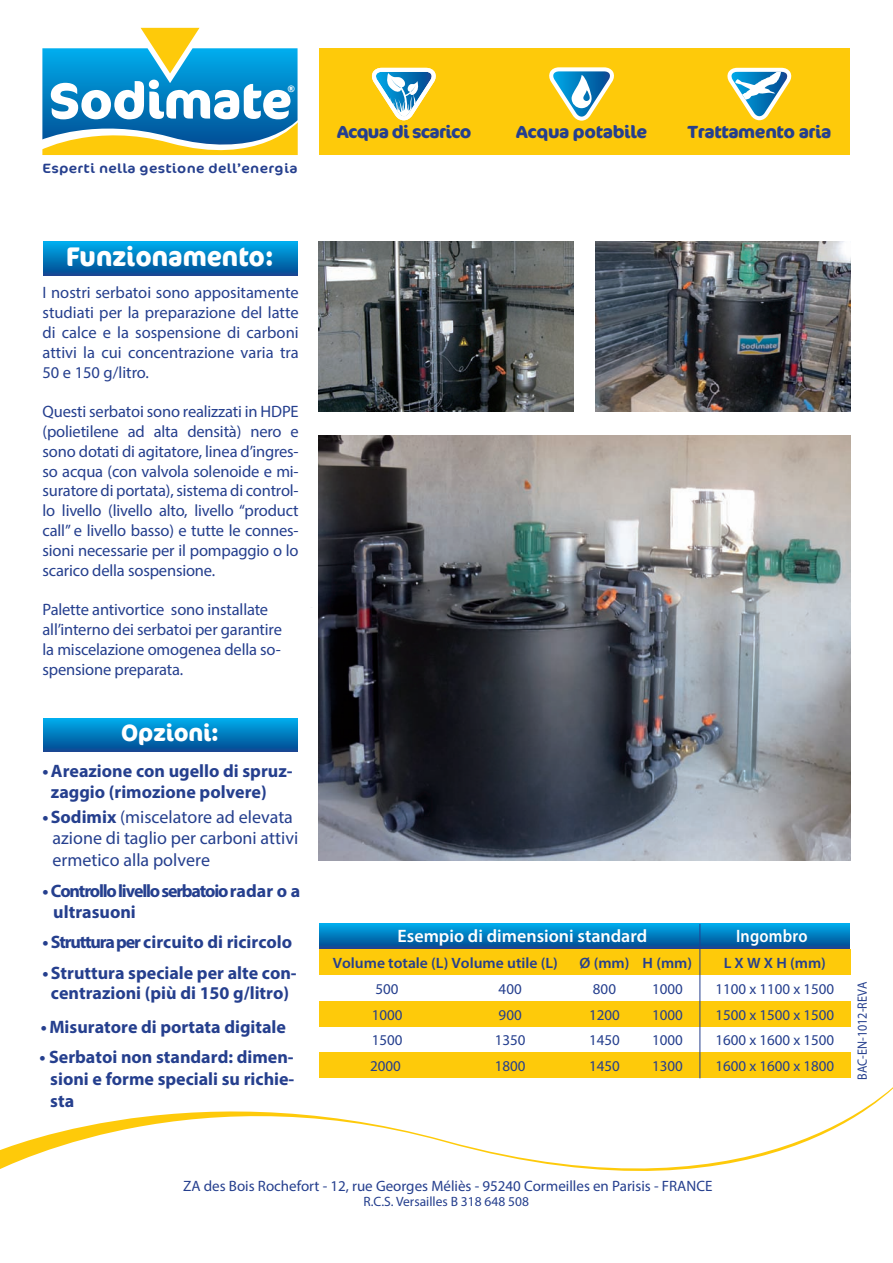
<style>
.page{position:relative;width:893px;height:1263px;background:#fff}
.page>*{position:absolute;margin:0;border:0;box-sizing:border-box;transform-origin:0 0}
.t1{font:700 50.55px "Cocon";letter-spacing:-.015em;color:#fff}
.t2{font:700 27px "Cocon";color:#fff;scale:.92 1}
.t3{font:700 23.7px "Cocon";letter-spacing:-.01em;color:#fff;scale:.95 1}
.t4{font:700 18px/21.6px "Myriad Pro";color:#253f8e}
.t5{font:18px/21.6px "Myriad Pro";color:#253f8e}
.t6{font:700 18px/21.6px "Myriad Pro";letter-spacing:-.065em;color:#253f8e}
.t7{font:600 18px "Myriad Pro";color:#fff}
.t8{font:600 18px "Myriad Pro";color:#fff;scale:.9 1}
.t9{font:700 17.55px "Cocon";letter-spacing:-.02em;color:#253f8e}
.t10{font:700 17.55px "Cocon";letter-spacing:-.04em;color:#253f8e}
.t11{font:16.5px/19.8px "Myriad Pro";letter-spacing:-.01em;color:#253f8e;text-align:justify}
.t12{font:15px/25.8px "Myriad Pro";color:#253f8e;text-align:center}
.t13{font:600 15px "Myriad Pro";color:#253f8e;scale:1.04 1}
.t14{font:13.5px "Cocon";letter-spacing:.02em;color:#253f8e;scale:1.12 1}
.t15{font:13.5px "Myriad Pro";color:#253f8e}
.t16{font:13.5px "Myriad Pro";color:#253f8e;scale:.9 1}
.t17{font:9.75px "Cocon";color:#fff}
.s1{font-weight:700}
.s2{font-weight:600}
</style>
<div class="page">
<img style="left:319px;top:241px;width:255px;height:171px">
<img style="left:595px;top:241px;width:255px;height:171px">
<img style="left:319px;top:436px;width:531px;height:425px">
<div style="left:43px;top:718px;width:255px;height:34px;background:linear-gradient(to bottom,#00aeec,#074a92)"></div>
<svg style="left:319px;top:924px;width:531px;height:25px;background:#0377ba"></svg>
<div style="left:319px;top:949px;width:532px;height:26px;background:#feca0a"></div>
<div style="left:319px;top:1001px;width:532px;height:25px;background:#feca0a"></div>
<div style="left:319px;top:1053px;width:532px;height:25px;background:#feca0a"></div>
<hr style="left:699px;top:924px;width:1px;height:154px;background:#253f8e">
<svg style="left:43px;top:242px;width:255px;height:33px;background:#017abe"></svg>
<svg style="left:0;top:1067px;width:893px;height:104px"></svg>
<svg style="left:42px;top:28px;width:256px;height:127px"></svg>
<div style="left:319px;top:48px;width:531px;height:107px;background:#feca0a"></div>
<svg style="left:549px;top:67px;width:65px;height:54px"></svg>
<svg style="left:371px;top:68px;width:65px;height:52px"></svg>
<svg style="left:727px;top:68px;width:65px;height:52px"></svg>
<p class="t1" style="left:49px;top:70px;width:245px">Sodimate</p>
<p class="t17" style="left:287px;top:83px;width:9px">®</p>
<p class="t14" style="left:43px;top:160px;width:229px">Esperti nella gestione dell’energia</p>
<p class="t2" style="left:66px;top:240px;width:227px">Funzionamento:</p>
<p class="t11" style="left:43px;top:283px;width:258px">I nostri serbatoi sono appositamente studiati per la preparazione del latte di calce e la sospensione di carboni attivi la cui concentrazione varia tra 50 e 150 g/litro.</p>
<p class="t11" style="left:43px;top:401px;width:258px">Questi serbatoi sono realizzati in HDPE (polietilene ad alta densità) nero e sono dotati di agitatore, linea d’ingres&shy;so acqua (con valvola solenoide e mi&shy;suratore di portata), sistema di control&shy;lo livello (livello alto, livello “product call” e livello basso) e tutte le connes&shy;sioni necessarie per il pompaggio o lo scarico della sospensione.</p>
<p class="t11" style="left:43px;top:599px;width:227px">Palette antivortice sono installate</p>
<p class="t11" style="left:43px;top:619px;width:241px">all’interno dei serbatoi per garantire</p>
<p class="t11" style="left:43px;top:639px;width:240px">la miscelazione omogenea della so-</p>
<p class="t11" style="left:43px;top:659px;width:142px">spensione preparata.</p>
<p class="t3" style="left:121px;top:719px;width:104px">Opzioni:</p>
<p class="t4" style="left:51px;top:759px;width:243px;text-indent:-8px">• Areazione con ugello di spruz&shy;zaggio (rimozione polvere)</p>
<p class="t5" style="left:42px;top:806px;width:252px"><span class="s1">• Sodimix</span> (miscelatore ad elevata</p>
<p class="t5" style="left:53px;top:827px;width:247px">azione di taglio per carboni attivi ermetico alla polvere</p>
<p class="t6" style="left:53px;top:879px;width:249px;text-indent:-11px">• Controllo livello serbatoio radar o a ultrasuoni</p>
<p class="t4" style="left:42px;top:930px;width:251px">• Struttura per circuito di ricircolo</p>
<p class="t4" style="left:42px;top:963px;width:256px;line-height:19.5px;text-align:center">• Struttura speciale per alte con&shy;centrazioni (più di 150 g/litro)</p>
<p class="t4" style="left:41px;top:1016px;width:247px">• Misuratore di portata digitale</p>
<p class="t4" style="left:50px;top:1046px;width:246px;text-align:justify;text-indent:-11px">• Serbatoi non standard: dimen&shy;sioni e forme speciali su richie&shy;sta</p>
<p class="t10" style="left:337px;top:121px;width:136px">Acqua di scarico</p>
<p class="t9" style="left:516px;top:121px;width:133px">Acqua potabile</p>
<p class="t9" style="left:687px;top:121px;width:146px">Trattamento aria</p>
<p class="t7" style="left:398px;top:924px;width:251px">Esempio di dimensioni standard</p>
<p class="t13" style="left:333px;top:953px;width:218px">Volume totale (L) Volume utile (L)</p>
<p class="t12" style="left:376px;top:975px;width:25px">500</p>
<p class="t12" style="left:372px;top:1001px;width:32px">1000</p>
<p class="t12" style="left:372px;top:1027px;width:32px">1500</p>
<p class="t12" style="left:370px;top:1053px;width:32px">2000</p>
<p class="t12" style="left:579px;top:950px;width:52px"><span class="s2">Ø (mm)<br></span>800<br>1200<br>1450<br>1450</p>
<p class="t12" style="left:643px;top:950px;width:51px"><span class="s2">H (mm)<br></span>1000<br>1000<br>1000<br>1300</p>
<p class="t12" style="left:495px;top:975px;width:32px;text-align:left">400<br>900<br>1350<br>1800</p>
<p class="t8" style="left:736px;top:924px;width:81px">Ingombro</p>
<p class="t12" style="left:715px;top:950px;width:120px"><span class="s2">L X W X H (mm)<br></span>1100 x 1100 x 1500<br>1500 x 1500 x 1500<br>1600 x 1600 x 1500<br>1600 x 1600 x 1800</p>
<p class="t16" style="left:854px;top:1080px;width:110px;rotate:-90deg">BAC EN 1012 R VA</p>
<p class="t16" style="left:854px;top:1002px;width:8px;rotate:-90deg">E</p>
<p class="t16" style="left:854px;top:1012px;width:6px;rotate:-90deg">-</p>
<p class="t16" style="left:854px;top:1041px;width:6px;rotate:-90deg">-</p>
<p class="t16" style="left:854px;top:1059px;width:6px;rotate:-90deg">-</p>
<p class="t12" style="left:183px;top:1173px;width:531px">ZA des Bois Rochefort - 12, rue Georges Méliès - 95240 Cormeilles en Parisis - FRANCE</p>
<p class="t15" style="left:364px;top:1193px;width:167px">R.C.S. Versailles B 318 648 508</p>
</div>
